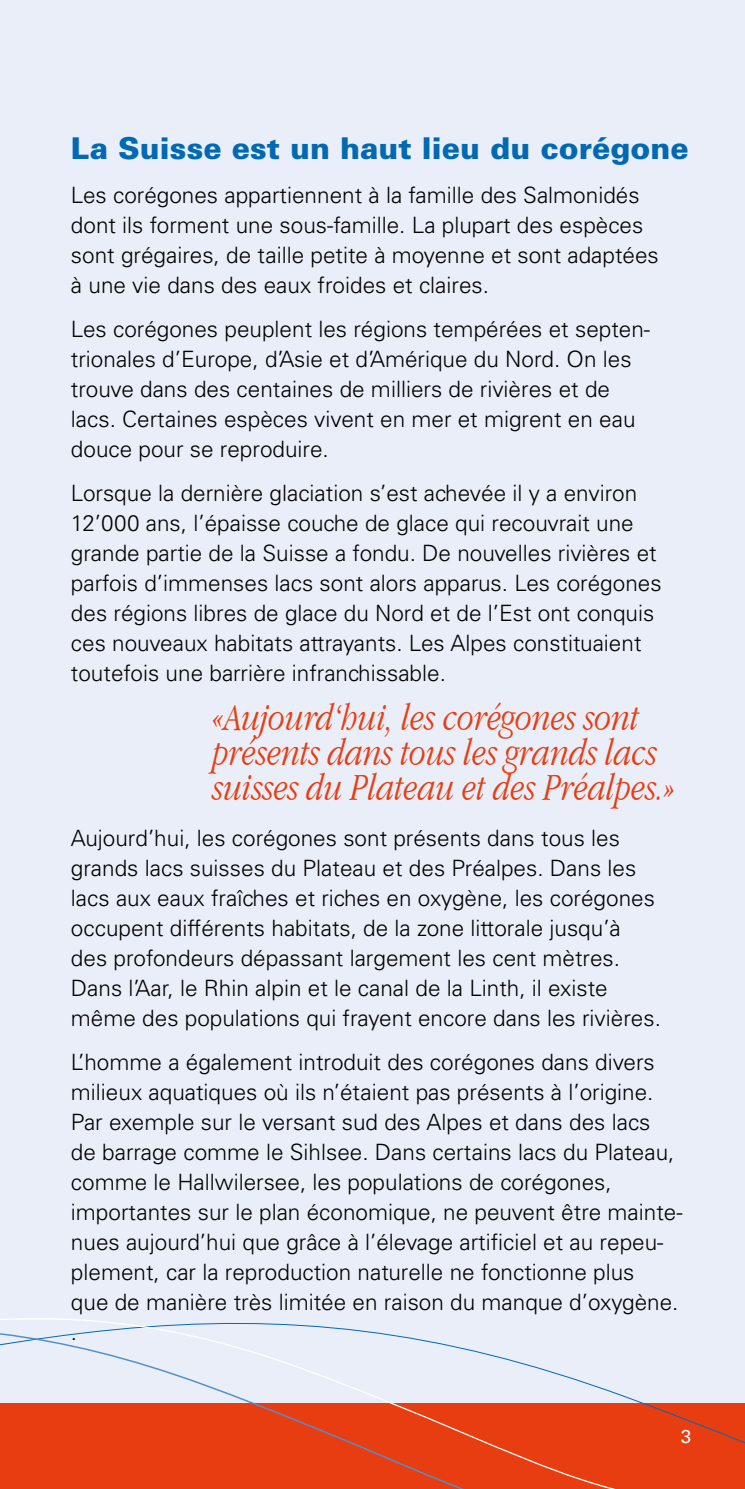
<style>
.page{position:relative;width:745px;height:1489px;background:#fff}
.page>*{position:absolute;margin:0;border:0;box-sizing:border-box;transform-origin:0 0}
.t1{font:italic 300 40px/35px "Apple Garamond";color:#e73d11;scale:.96 1}
.zw{font:900 30px "Univers";color:#0069b4}
.zw-2{font:300 22.5px/30px "Univers";color:#000}
.zw-3{font:18.75px "Univers";color:#fff}
</style>
<div class="page">
<div style="left:0;top:0;width:744px;height:1488px;background:#e9eef9"></div>
<svg style="left:0;top:1318px;width:744px;height:170px"></svg>
<p class="zw" style="left:71px;top:129px;width:619px">La Suisse est un haut lieu du corégone</p>
<p class="zw-2" style="left:71px;top:180px;width:589px">Les corégones appartiennent à la famille des Salmonidés dont ils forment une sous-famille. La plupart des espèces sont grégaires, de taille petite à moyenne et sont adaptées à une vie dans des eaux froides et claires.</p>
<p class="zw-2" style="left:71px;top:314px;width:580px">Les corégones peuplent les régions tempérées et septen&shy;trionales d’Europe, d’Asie et d’Amérique du Nord. On les trouve dans des centaines de milliers de rivières et de lacs. Certaines espèces vivent en mer et migrent en eau douce pour se reproduire.</p>
<p class="zw-2" style="left:71px;top:478px;width:591px">Lorsque la dernière glaciation s’est achevée il y a environ 12’000 ans, l’épaisse couche de glace qui recouvrait une grande partie de la Suisse a fondu. De nouvelles rivières et parfois d’immenses lacs sont alors apparus. Les corégones des régions libres de glace du Nord et de l’Est ont conquis ces nouveaux habitats attrayants. Les Alpes constituaient toutefois une barrière infranchissable.</p>
<p class="t1" style="left:213px;top:699px;width:483px">«Aujourd‘hui, les corégones sont présents dans tous les grands lacs suisses du Plateau et des Préalpes.»</p>
<p class="zw-2" style="left:71px;top:822px;width:591px">Aujourd’hui, les corégones sont présents dans tous les grands lacs suisses du Plateau et des Préalpes. Dans les lacs aux eaux fraîches et riches en oxygène, les corégones occupent différents habitats, de la zone littorale jusqu’à des profondeurs dépassant largement les cent mètres.<br>Dans l’Aar, le Rhin alpin et le canal de la Linth, il existe même des populations qui frayent encore dans les rivières.</p>
<p class="zw-2" style="left:71px;top:1046px;width:613px">L’homme a également introduit des corégones dans divers milieux aquatiques où ils n’étaient pas présents à l’origine.<br>Par exemple sur le versant sud des Alpes et dans des lacs<br>de barrage comme le Sihlsee. Dans certains lacs du Plateau, comme le Hallwilersee, les populations de corégones, importantes sur le plan économique, ne peuvent être mainte&shy;nues aujourd’hui que grâce à l’élevage artificiel et au repeu&shy;plement, car la reproduction naturelle ne fonctionne plus<br>que de manière très limitée en raison du manque d’oxygène. .</p>
<p class="zw-3" style="left:680px;top:1424px;width:12px">3</p>
</div>
